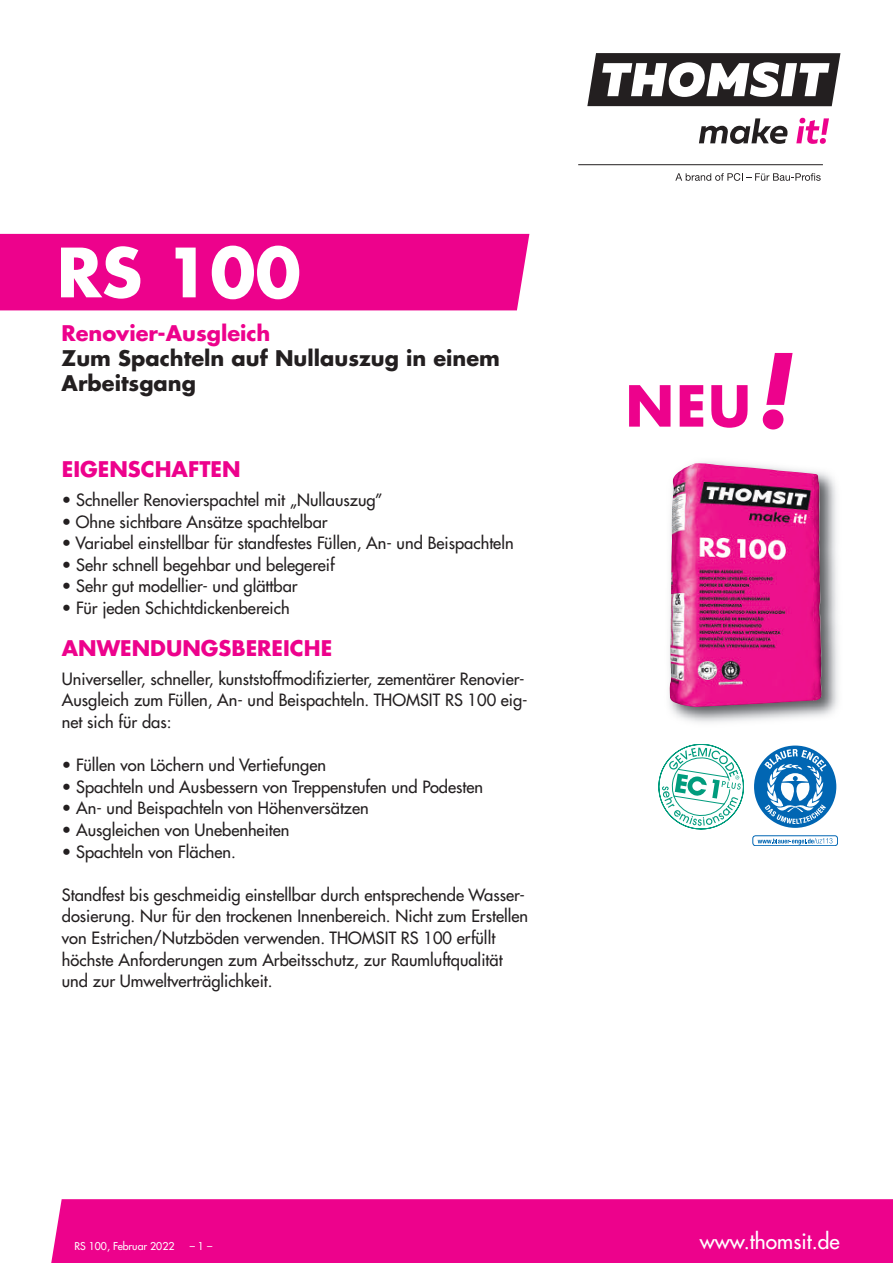
<style>
.page{position:relative;width:893px;height:1263px;background:#fff}
.page>*{position:absolute;margin:0;border:0;box-sizing:border-box;transform-origin:0 0}
.t1{font:700 66px "Futura LT Pro";color:#fff}
.t2{font:700 21px "Futura LT Pro";color:#ed028c}
.t3{font:700 21px/25.2px "Futura LT Pro";color:#231f20}
.t4{font:500 21px "Futura LT Pro";color:#fff}
.t5{font:500 16.5px/21.6px "Futura LT Pro";color:#231f20}
.t6{font:500 10.5px "Futura LT Pro";color:#fff}
</style>
<div class="page">
<svg style="left:587px;top:53px;width:253px;height:53px"></svg>
<svg style="left:699px;top:118px;width:89px;height:26px"></svg>
<svg style="left:796px;top:118px;width:33px;height:26px"></svg>
<hr style="left:578px;top:164px;width:245px;height:1px;background:#231f20">
<svg style="left:675px;top:173px;width:146px;height:8px"></svg>
<svg style="left:659px;top:744px;width:85px;height:85px"></svg>
<svg style="left:754px;top:745px;width:82px;height:83px"></svg>
<div style="left:51px;top:1199px;width:842px;height:64px;background:#ed028c"></div>
<div style="left:0;top:234px;width:529px;height:76px;background:#ed028c"></div>
<img style="left:669px;top:461px;width:169px;height:262px">
<img style="left:670px;top:463px;width:152px;height:244px">
<div style="left:753px;top:836px;width:85px;height:10px;border:1px solid #0166b3;border-radius:3px"></div>
<svg style="left:758px;top:838px;width:74px;height:6px"></svg>
<svg style="left:766px;top:353px;width:27px;height:52px"></svg>
<div style="left:763px;top:409px;width:20px;height:20px;background:#ed028c;border-radius:50%"></div>
<svg style="left:629px;top:385px;width:41px;height:42px"></svg>
<svg style="left:680px;top:385px;width:23px;height:42px"></svg>
<svg style="left:711px;top:385px;width:37px;height:43px"></svg>
<h1 class="t1" style="left:57px;top:243px;width:246px">RS 100</h1>
<p class="t2" style="left:62px;top:323px;width:210px">Renovier-Ausgleich</p>
<p class="t3" style="left:62px;top:347px;width:440px">Zum Spachteln auf Nullauszug in einem<br>Arbeitsgang</p>
<p class="t2" style="left:62px;top:460px;width:180px">EIGENSCHAFTEN</p>
<p class="t5" style="left:62px;top:490px;width:323px">• Schneller Renovierspachtel mit „Nullauszug”</p>
<p class="t5" style="left:62px;top:512px;width:267px">• Ohne sichtbare Ansätze spachtelbar</p>
<p class="t5" style="left:62px;top:533px;width:453px">• Variabel einstellbar für standfestes Füllen, An- und Beispachteln</p>
<p class="t5" style="left:62px;top:555px;width:274px">• Sehr schnell begehbar und belegereif</p>
<p class="t5" style="left:62px;top:576px;width:237px">• Sehr gut modellier- und glättbar</p>
<p class="t5" style="left:62px;top:598px;width:229px">• Für jeden Schichtdickenbereich</p>
<p class="t2" style="left:62px;top:638px;width:272px">ANWENDUNGSBEREICHE</p>
<p class="t5" style="left:62px;top:669px;width:467px">Universeller, schneller, kunststoffmodifizierter, zementärer Renovier-<br>Ausgleich zum Füllen, An- und Beispachteln. THOMSIT RS 100 eig&shy;net sich für das:</p>
<p class="t5" style="left:62px;top:755px;width:266px">• Füllen von Löchern und Vertiefungen</p>
<p class="t5" style="left:62px;top:777px;width:423px">• Spachteln und Ausbessern von Treppenstufen und Podesten</p>
<p class="t5" style="left:62px;top:798px;width:308px">• An- und Beispachteln von Höhenversätzen</p>
<p class="t5" style="left:62px;top:820px;width:229px">• Ausgleichen von Unebenheiten</p>
<p class="t5" style="left:62px;top:842px;width:176px">• Spachteln von Flächen.</p>
<p class="t5" style="left:62px;top:885px;width:468px">Standfest bis geschmeidig einstellbar durch entsprechende Wasser&shy;dosierung. Nur für den trockenen Innenbereich. Nicht zum Erstellen von Estrichen/Nutzböden verwenden. THOMSIT RS 100 erfüllt höchste Anforderungen zum Arbeitsschutz, zur Raumluftqualität und zur Umweltverträglichkeit.</p>
<p class="t6" style="left:74px;top:1241px;width:102px">RS 100, Februar 2022</p>
<p class="t6" style="left:190px;top:1241px;width:24px">–1–</p>
<p class="t4" style="left:700px;top:1231px;width:141px">www.thomsit.de</p>
</div>
